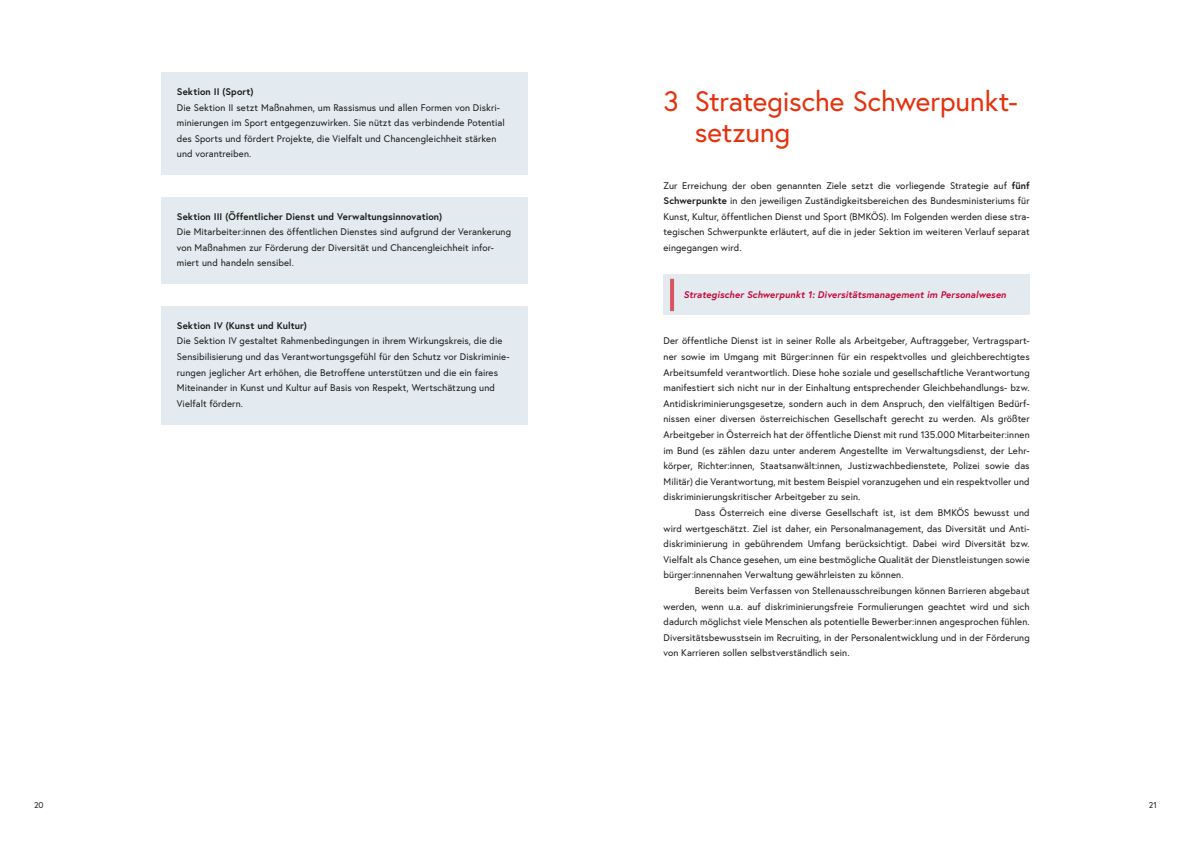
<style>
.page{position:relative;width:1191px;height:842px;background:#fff}
.page>*{position:absolute;margin:0;border:0;box-sizing:border-box;transform-origin:0 0}
.t1{font:28px/31.2px "Europa Austria";letter-spacing:-.005em;color:#e5310e}
.p_Erstzeileneinzug_Abstand_danach_11pt{font:9.6px/15.6px "Europa Austria";letter-spacing:.01em;color:#1a1a18;text-align:justify}
.Infobox_p_Infobox{font:9.6px/15.6px "Europa Austria";letter-spacing:.01em;color:#1a1a18}
.p_Erstzeileneinzug{font:9.6px/15.6px "Europa Austria";letter-spacing:.01em;color:#1a1a18;text-align:justify}
.p_Abstand_danach{font:9.6px/15.6px "Europa Austria";letter-spacing:.01em;color:#1a1a18;text-align:justify}
.Infobox_p_Infobox_Titel{font:700 9.6px "Europa Austria";letter-spacing:.01em;color:#1a1a18}
.Infobox_p_Infobox_Strategie{font:italic 700 9.6px "Europa Austria";letter-spacing:.005em;color:#ca0237}
.t2{font:8.5px "Europa Austria";color:#1a1a18}
.s1{font-weight:700}
</style>
<div class="page">
<div style="left:663px;top:275px;width:366px;height:40px;background:#e4ebf0"></div>
<hr style="left:670px;top:279px;width:4px;height:32px;background:#d8575e">
<div style="left:161px;top:72px;width:366px;height:41px;background:#e4ebf0"></div>
<div style="left:161px;top:87px;width:366px;height:88px;background:#e4ebf0"></div>
<div style="left:161px;top:197px;width:366px;height:40px;background:#e4ebf0"></div>
<div style="left:161px;top:212px;width:366px;height:72px;background:#e4ebf0"></div>
<div style="left:161px;top:306px;width:366px;height:41px;background:#e4ebf0"></div>
<div style="left:161px;top:321px;width:366px;height:103px;background:#e4ebf0"></div>
<p class="Infobox_p_Infobox_Titel" style="left:177px;top:85px;width:78px">Sektion II (Sport)</p>
<p class="Infobox_p_Infobox" style="left:177px;top:99px;width:329px">Die Sektion II setzt Maßnahmen, um Rassismus und allen Formen von Diskri&shy;minierungen im Sport entgegenzuwirken. Sie nützt das verbindende Potential des Sports und fördert Projekte, die Vielfalt und Chancengleichheit stärken und vorantreiben.</p>
<p class="Infobox_p_Infobox_Titel" style="left:177px;top:210px;width:267px">Sektion III (Öffentlicher Dienst und Verwaltungsinnovation)</p>
<p class="Infobox_p_Infobox" style="left:177px;top:224px;width:336px">Die Mitarbeiter:innen des öffentlichen Dienstes sind aufgrund der Verankerung von Maßnahmen zur Förderung der Diversität und Chancengleichheit infor&shy;miert und handeln sensibel.</p>
<p class="Infobox_p_Infobox_Titel" style="left:177px;top:319px;width:131px">Sektion IV (Kunst und Kultur)</p>
<p class="Infobox_p_Infobox" style="left:177px;top:333px;width:334px">Die Sektion IV gestaltet Rahmenbedingungen in ihrem Wirkungskreis, die die Sensibilisierung und das Verantwortungsgefühl für den Schutz vor Diskriminie&shy;rungen jeglicher Art erhöhen, die Betroffene unterstützen und die ein faires Miteinander in Kunst und Kultur auf Basis von Respekt, Wertschätzung und Vielfalt fördern.</p>
<h1 class="t1" style="left:694px;top:85px;width:325px;text-indent:-31px">3 Strategische Schwerpunkt&shy;setzung</h1>
<p class="p_Abstand_danach" style="left:663px;top:177px;width:368px">Zur Erreichung der oben genannten Ziele setzt die vorliegende Strategie auf <span class="s1">fünf Schwerpunkte</span> in den jeweiligen Zuständigkeitsbereichen des Bundesministeriums für Kunst, Kultur, öffentlichen Dienst und Sport (BMKÖS). Im Folgenden werden diese stra&shy;tegischen Schwerpunkte erläutert, auf die in jeder Sektion im weiteren Verlauf separat eingegangen wird.</p>
<p class="Infobox_p_Infobox_Strategie" style="left:683px;top:288px;width:324px">Strategischer Schwerpunkt 1: Diversitätsmanagement im Personalwesen</p>
<p class="p_Erstzeileneinzug_Abstand_danach_11pt" style="left:663px;top:333px;width:368px">Der öffentliche Dienst ist in seiner Rolle als Arbeitgeber, Auftraggeber, Vertragspart&shy;ner sowie im Umgang mit Bürger:innen für ein respektvolles und gleichberechtigtes Arbeitsumfeld verantwortlich. Diese hohe soziale und gesellschaftliche Verantwortung manifestiert sich nicht nur in der Einhaltung entsprechender Gleichbehandlungs- bzw.<br>Antidiskriminierungsgesetze, sondern auch in dem Anspruch, den vielfältigen Bedürf&shy;nissen einer diversen österreichischen Gesellschaft gerecht zu werden. Als größter Arbeitgeber in Österreich hat der öffentliche Dienst mit rund 135.000 Mitarbeiter:innen im Bund (es zählen dazu unter anderem Angestellte im Verwaltungsdienst, der Lehr&shy;körper, Richter:innen, Staatsanwält:innen, Justizwachbedienstete, Polizei sowie das Militär) die Verantwortung, mit bestem Beispiel voranzugehen und ein respektvoller und diskriminierungskritischer Arbeitgeber zu sein.</p>
<p class="p_Erstzeileneinzug" style="left:663px;top:505px;width:368px;text-indent:31px">Dass Österreich eine diverse Gesellschaft ist, ist dem BMKÖS bewusst und wird wertgeschätzt. Ziel ist daher, ein Personalmanagement, das Diversität und Anti&shy;diskriminierung in gebührendem Umfang berücksichtigt. Dabei wird Diversität bzw.<br>Vielfalt als Chance gesehen, um eine bestmögliche Qualität der Dienstleistungen sowie bürger:innennahen Verwaltung gewährleisten zu können.</p>
<p class="p_Erstzeileneinzug_Abstand_danach_11pt" style="left:663px;top:583px;width:368px;text-indent:31px">Bereits beim Verfassen von Stellenausschreibungen können Barrieren abgebaut werden, wenn u.a. auf diskriminierungsfreie Formulierungen geachtet wird und sich dadurch möglichst viele Menschen als potentielle Bewerber:innen angesprochen fühlen.<br>Diversitätsbewusstsein im Recruiting, in der Personalentwicklung und in der Förderung von Karrieren sollen selbstverständlich sein.</p>
<p class="t2" style="left:34px;top:800px;width:11px">20</p>
<p class="t2" style="left:1148px;top:800px;width:10px">21</p>
</div>
